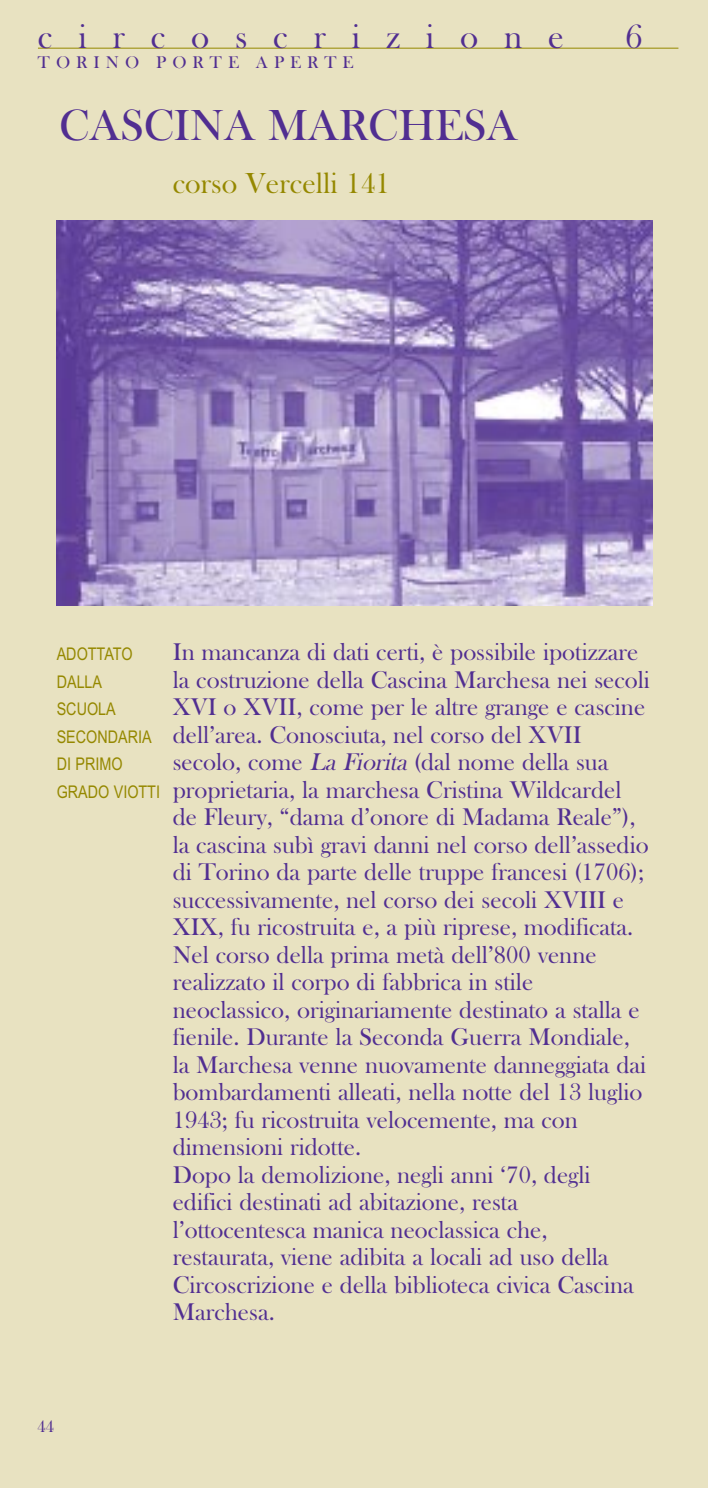
<style>
.page{position:relative;width:708px;height:1488px;background:#e8e2c1}
.page>*{position:absolute;margin:0;border:0;box-sizing:border-box;transform-origin:0 0}
.t1{font:45px "Bask Old Face";color:#512e91}
.t2{font:35px "Bask Old Face";letter-spacing:.74em;color:#512e91}
.t3{font:30px "Bask Old Face";color:#958800}
.t4{font:25px/27.5px "Bask Old Face";color:#512e91}
.t5{font:17.5px/27.5px "Arial Narrow";color:#958800}
.t6{font:17.5px "Bask Old Face";letter-spacing:.345em;color:#512e91}
.s1{font-style:italic}
</style>
<div class="page">
<hr style="left:38px;top:48px;width:640px;height:1px;background:#958800">
<img style="left:57px;top:220px;width:595px;height:385px">
<h2 class="t2" style="left:38px;top:24px;width:527px">circoscrizione</h2>
<h2 class="t2" style="left:625px;top:24px;width:19px">6</h2>
<p class="t6" style="left:38px;top:56px;width:317px">TORINO PORTE APERTE</p>
<h1 class="t1" style="left:59px;top:109px;width:460px">CASCINA MARCHESA</h1>
<p class="t3" style="left:173px;top:172px;width:219px">corso Vercelli 141</p>
<p class="t5" style="left:57px;top:642px;width:105px">ADOTTATO<br>DALLA<br>SCUOLA<br>SECONDARIA<br>DI PRIMO<br>GRADO VIOTTI</p>
<p class="t4" style="left:173px;top:640px;width:478px">In mancanza di dati certi, è possibile ipotizzare la costruzione della Cascina Marchesa nei secoli XVI o XVII, come per le altre grange e cascine dell’area. Conosciuta, nel corso del XVII secolo, come <span class="s1">La Fiorita</span>(dal nome della sua proprietaria, la marchesa Cristina Wildcardel de Fleury, “dama d’onore di Madama Reale”), la cascina subì gravi danni nel corso dell’assedio di Torino da parte delle truppe francesi (1706); successivamente, nel corso dei secoli XVIII e XIX, fu ricostruita e, a più riprese, modificata.<br>Nel corso della prima metà dell’800 venne realizzato il corpo di fabbrica in stile neoclassico, originariamente destinato a stalla e fienile. Durante la Seconda Guerra Mondiale, la Marchesa venne nuovamente danneggiata dai bombardamenti alleati, nella notte del 13 luglio 1943; fu ricostruita velocemente, ma con dimensioni ridotte.<br>Dopo la demolizione, negli anni ‘70, degli edifici destinati ad abitazione, resta l’ottocentesca manica neoclassica che, restaurata, viene adibita a locali ad uso della Circoscrizione e della biblioteca civica Cascina Marchesa.</p>
<p class="t6" style="left:37px;top:1420px;width:19px">44</p>
</div>
